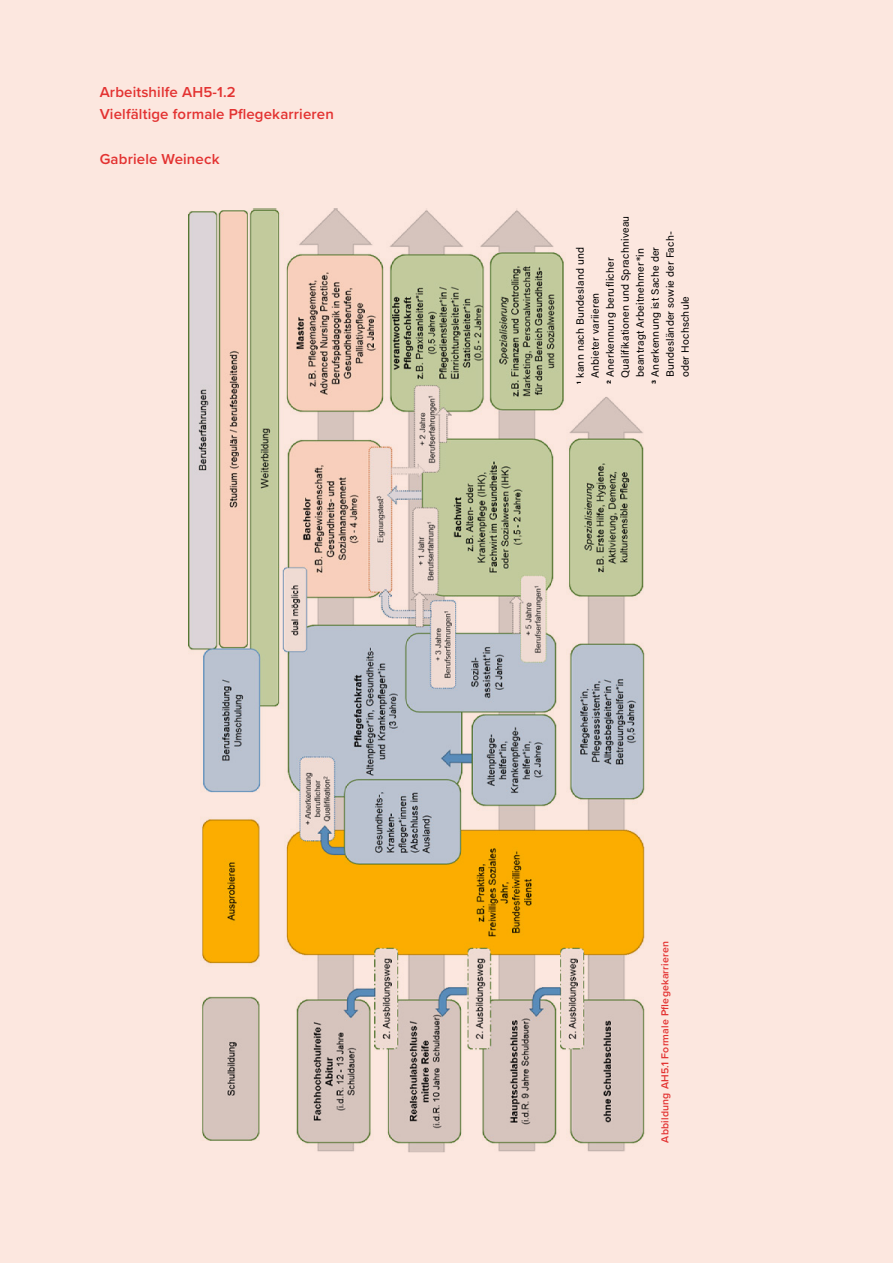
<style>
.page{position:relative;width:893px;height:1263px;background:#fce7df}
.page>*{position:absolute;margin:0;border:0;box-sizing:border-box;transform-origin:0 0}
.t1{font:600 15px/22.5px "Proxima Nova";letter-spacing:.01em;color:#e33231}
.t2{font:10.5px "Acumin Pro";letter-spacing:.02em;color:#000}
.t3{font:600 10.5px "Proxima Nova";letter-spacing:.02em;color:#e33231}
.s1{font-weight:600}
</style>
<div class="page">
<img style="left:188px;top:208px;width:457px;height:944px">
<h1 class="t1" style="left:100px;top:80px;width:236px">Arbeitshilfe AH5-1.2<br>Vielfältige formale Pflegekarrieren</h1>
<h1 class="t1" style="left:100px;top:148px;width:121px">Gabriele Weineck</h1>
<p class="t2" style="left:618px;top:378px;width:164px;rotate:-90deg">Qualifikationen und Sprachniveau</p>
<p class="t2" style="left:663px;top:377px;width:148px;rotate:-90deg">Bundesländer sowie der Fach-</p>
<p class="t2" style="left:633px;top:377px;width:131px;rotate:-90deg">beantragt Arbeitnehmer*in</p>
<p class="t2" style="left:648px;top:384px;width:138px;rotate:-90deg"><span class="s1">3</span> Anerkennung ist Sache der</p>
<p class="t2" style="left:573px;top:384px;width:138px;rotate:-90deg"><span class="s1">1</span> kann nach Bundesland und</p>
<p class="t2" style="left:603px;top:384px;width:128px;rotate:-90deg"><span class="s1">2</span> Anerkennung beruflicher</p>
<p class="t2" style="left:588px;top:378px;width:87px;rotate:-90deg">Anbieter variieren</p>
<p class="t2" style="left:678px;top:377px;width:83px;rotate:-90deg">oder Hochschule</p>
<p class="t3" style="left:657px;top:1142px;width:203px;rotate:-90deg">Abbildung AH5.1 Formale Pflegekarrieren</p>
</div>
